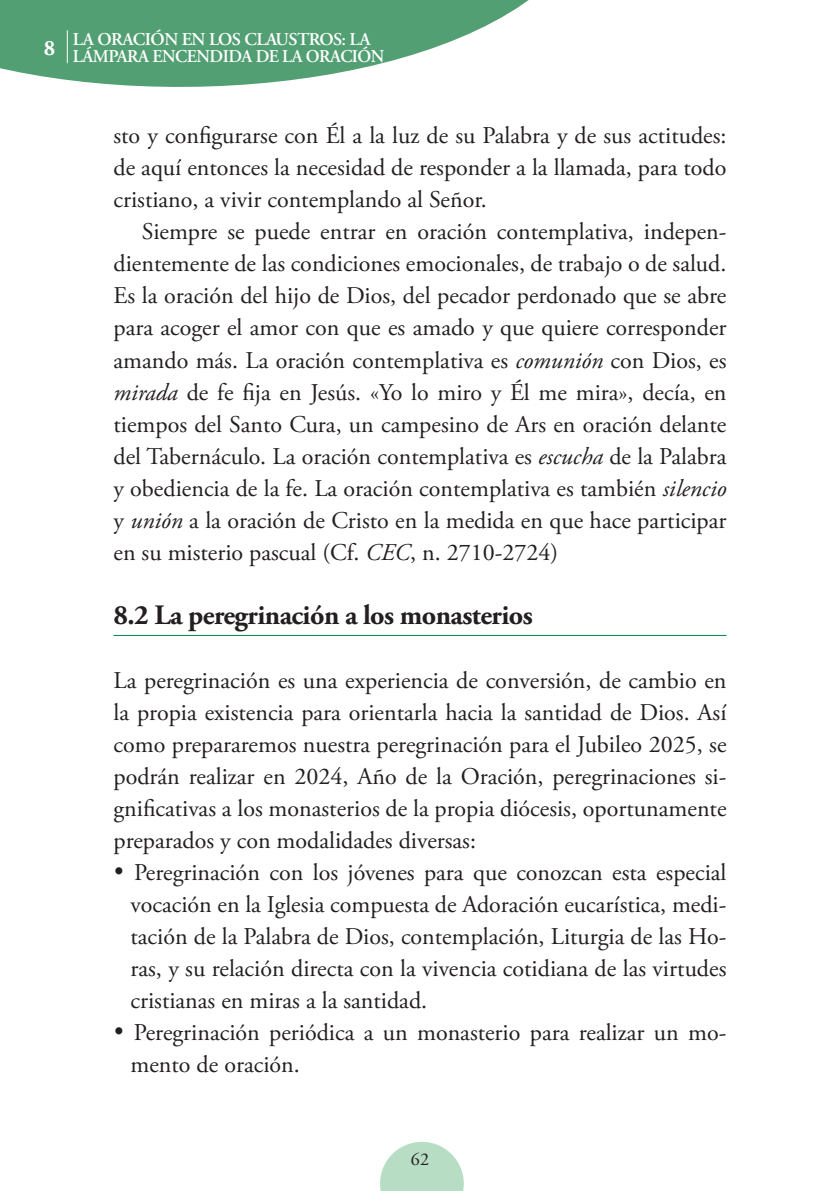
<style>
.page{position:relative;width:840px;height:1191px;background:#fff}
.page>*{position:absolute;margin:0;border:0;box-sizing:border-box;transform-origin:0 0}
.t1{font:700 28px "Adobe Garamond Pro";letter-spacing:-.02em;color:#231f20}
.t2{font:24px/32px "Adobe Garamond Pro";color:#231f20;text-align:justify}
.t3{font:700 22px "Adobe Garamond Pro";color:#fff}
.t4{font:600 18px/17px "Adobe Garamond Pro";letter-spacing:-.03em;color:#fff}
.t5{font:18px "Adobe Garamond Pro";color:#231f20}
.s1{font-style:italic}
</style>
<div class="page">
<svg style="left:380px;top:1141px;width:83px;height:50px"></svg>
<svg style="left:0;top:0;width:529px;height:87px;fill:#519f72"></svg>
<hr style="left:67px;top:30px;width:1px;height:33px;background:#fff">
<hr style="left:113px;top:635px;width:613px;height:1px;background:#00884b">
<p class="t3" style="left:44px;top:35px;width:13px">8</p>
<p class="t4" style="left:73px;top:31px;width:313px">LA ORACIÓN EN LOS CLAUSTROS: LA<br>LÁMPARA ENCENDIDA DE LA ORACIÓN</p>
<p class="t2" style="left:113px;top:121px;width:614px">sto y configurarse con Él a la luz de su Palabra y de sus actitudes: de aquí entonces la necesidad de responder a la llamada, para todo cristiano, a vivir contemplando al Señor.</p>
<p class="t2" style="left:113px;top:217px;width:614px;text-indent:28px">Siempre se puede entrar en oración contemplativa, indepen&shy;dientemente de las condiciones emocionales, de trabajo o de salud.<br>Es la oración del hijo de Dios, del pecador perdonado que se abre para acoger el amor con que es amado y que quiere corresponder amando más. La oración contemplativa es <span class="s1">comunión</span> con Dios, es <span class="s1">mirada</span> de fe fija en Jesús. «Yo lo miro y Él me mira», decía, en tiempos del Santo Cura, un campesino de Ars en oración delante del Tabernáculo. La oración contemplativa es <span class="s1">escucha</span> de la Palabra y obediencia de la fe. La oración contemplativa es también <span class="s1">silencio </span>y <span class="s1">unión</span> a la oración de Cristo en la medida en que hace participar en su misterio pascual (Cf. <span class="s1">CEC</span>, n. 2710-2724)</p>
<p class="t1" style="left:113px;top:598px;width:420px">8.2 La peregrinación a los monasterios</p>
<p class="t2" style="left:113px;top:665px;width:614px">La peregrinación es una experiencia de conversión, de cambio en la propia existencia para orientarla hacia la santidad de Dios. Así como prepararemos nuestra peregrinación para el Jubileo 2025, se podrán realizar en 2024, Año de la Oración, peregrinaciones si&shy;gnificativas a los monasterios de la propia diócesis, oportunamente preparados y con modalidades diversas:</p>
<p class="t2" style="left:130px;top:857px;width:597px;text-indent:-17px">• Peregrinación con los jóvenes para que conozcan esta especial vocación en la Iglesia compuesta de Adoración eucarística, medi&shy;tación de la Palabra de Dios, contemplación, Liturgia de las Ho&shy;ras, y su relación directa con la vivencia cotidiana de las virtudes cristianas en miras a la santidad.</p>
<p class="t2" style="left:130px;top:1017px;width:597px;text-indent:-17px">• Peregrinación periódica a un monasterio para realizar un mo&shy;mento de oración.</p>
<p class="t5" style="left:411px;top:1148px;width:19px">62</p>
</div>
